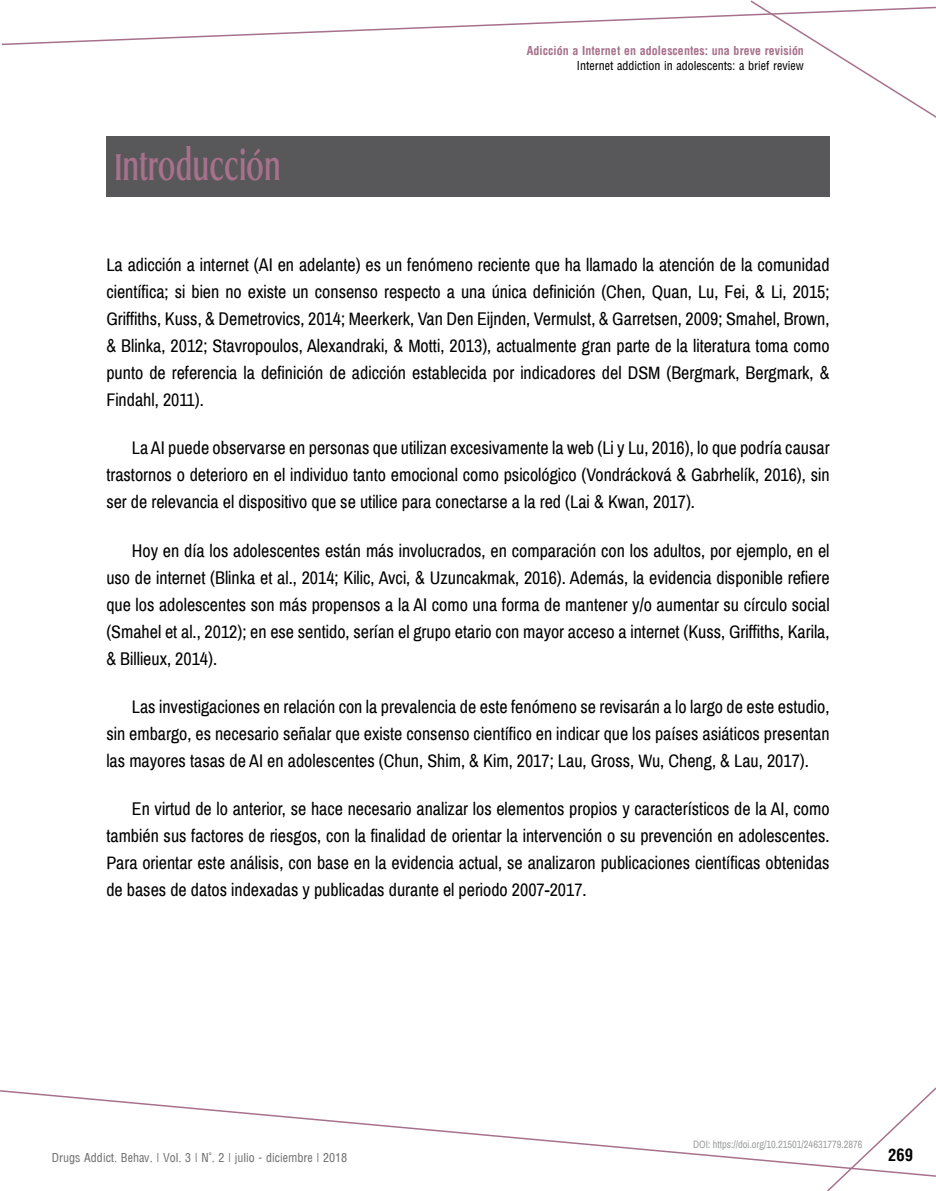
<style>
.page{position:relative;width:936px;height:1191px;background:#fff}
.page>*{position:absolute;margin:0;border:0;box-sizing:border-box;transform-origin:0 0}
.t1{font:700 37.5px "Griffon Condensed";letter-spacing:.02em;color:#a7718c}
.t2{font:18px/27px "Archivo Narrow";color:#000;text-align:justify}
.t3{font:700 condensed 16.5px "Arena";color:#000}
.t4{font:12px "Arena Condensed";color:#707172}
.t5{font:700 condensed 12px "Arena";color:#a7718c}
.t6{font:12px "Arena Condensed";color:#000}
.t7{font:10.5px "Archivo Narrow";color:#9c9e9f}
.s1{font-family:"Arial Narrow"}
</style>
<div class="page">
<svg style="left:1px;top:0;width:934px;height:117px"></svg>
<svg style="left:0;top:1090px;width:825px;height:77px"></svg>
<svg style="left:825px;top:1088px;width:110px;height:103px"></svg>
<div style="left:106px;top:136px;width:723px;height:61px;background:#58585a"></div>
<h1 class="t1" style="left:115px;top:141px;width:167px">Introducción</h1>
<p class="t5" style="left:526px;top:44px;width:278px">Adicción a Internet en adolescentes: una breve revisión</p>
<p class="t6" style="left:576px;top:58px;width:229px">Internet addiction in adolescents: a brief review</p>
<p class="t2" style="left:106px;top:251px;width:724px">La adicción a internet (AI en adelante) es un fenómeno reciente que ha llamado la atención de la comunidad científica; si bien no existe un consenso respecto a una única definición (Chen, Quan, Lu, Fei, <span class="s1">&amp;</span> Li, 2015; Griffiths, Kuss, <span class="s1">&amp;</span> Demetrovics, 2014; Meerkerk, Van Den Eijnden, Vermulst, <span class="s1">&amp;</span> Garretsen, 2009; Smahel, Brown, <span class="s1">&amp;</span> Blinka, 2012; Stavropoulos, Alexandraki, <span class="s1">&amp;</span> Motti, 2013), actualmente gran parte de la literatura toma como punto de referencia la definición de adicción establecida por indicadores del DSM (Bergmark, Bergmark, <span class="s1">&amp; </span>Findahl, 2011).</p>
<p class="t2" style="left:106px;top:435px;width:724px;text-indent:26px">La AI puede observarse en personas que utilizan excesivamente la web (Li y Lu, 2016), lo que podría causar trastornos o deterioro en el individuo tanto emocional como psicológico (Vondrácková <span class="s1">&amp;</span> Gabrhelík, 2016), sin ser de relevancia el dispositivo que se utilice para conectarse a la red (Lai <span class="s1">&amp;</span> Kwan, 2017).</p>
<p class="t2" style="left:106px;top:537px;width:724px;text-indent:26px">Hoy en día los adolescentes están más involucrados, en comparación con los adultos, por ejemplo, en el uso de internet (Blinka et al., 2014; Kilic, Avci, <span class="s1">&amp;</span> Uzuncakmak, 2016). Además, la evidencia disponible refiere que los adolescentes son más propensos a la AI como una forma de mantener y/o aumentar su círculo social (Smahel et al., 2012); en ese sentido, serían el grupo etario con mayor acceso a internet (Kuss, Griffiths, Karila, <span class="s1">&amp;</span> Billieux, 2014).</p>
<p class="t2" style="left:106px;top:693px;width:724px;text-indent:26px">Las investigaciones en relación con la prevalencia de este fenómeno se revisarán a lo largo de este estudio, sin embargo, es necesario señalar que existe consenso científico en indicar que los países asiáticos presentan las mayores tasas de AI en adolescentes (Chun, Shim, <span class="s1">&amp;</span> Kim, 2017; Lau, Gross, Wu, Cheng, <span class="s1">&amp;</span> Lau, 2017).</p>
<p class="t2" style="left:106px;top:795px;width:724px;text-indent:26px">En virtud de lo anterior, se hace necesario analizar los elementos propios y característicos de la AI, como también sus factores de riesgos, con la finalidad de orientar la intervención o su prevención en adolescentes.<br>Para orientar este análisis, con base en la evidencia actual, se analizaron publicaciones científicas obtenidas de bases de datos indexadas y publicadas durante el periodo 2007-2017.</p>
<p class="t7" style="left:693px;top:1138px;width:171px">DOI: https://doi.org/10.21501/24631779.2876</p>
<p class="t4" style="left:52px;top:1150px;width:297px">Drugs Addict. Behav. | Vol. 3 | N°. 2 | julio - diciembre | 2018</p>
<p class="t3" style="left:888px;top:1145px;width:26px">269</p>
</div>
